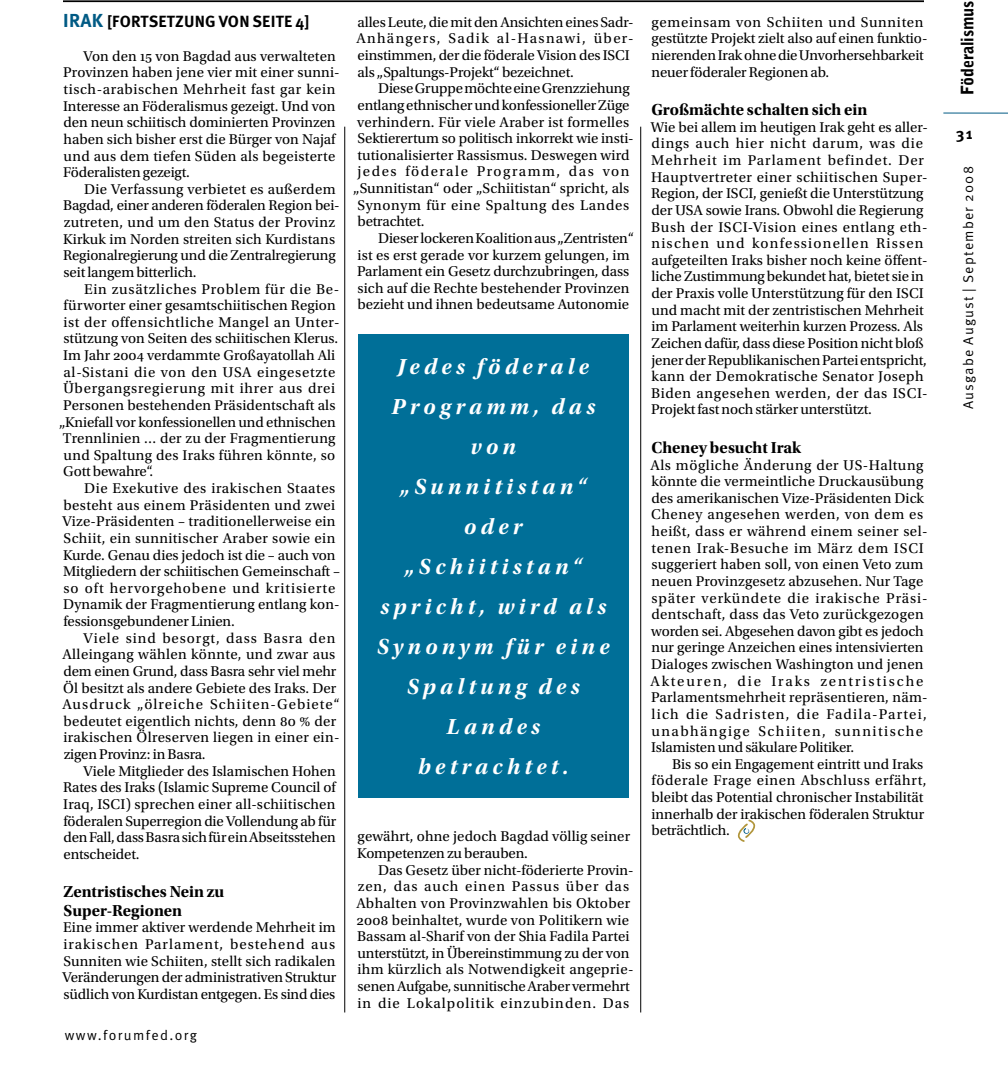
<style>
.page{position:relative;width:1008px;height:1077px;background:#fff}
.page>*{position:absolute;margin:0;border:0;box-sizing:border-box;transform-origin:0 0}
.t1{font:22.75px/40.1px "Utopia Std Bold Subh It";letter-spacing:.19em;color:#fff;text-align:center}
.t2{font:900 17.15px "Bell Gothic Std";letter-spacing:-.015em;color:#000;scale:.95 1}
.t3{font:16.62px/18.4px "Utopia Std Bold Subh";color:#000}
.t4{font:700 16.1px "Meta OT";letter-spacing:.015em;color:#000}
.t5{font:700 15.75px "Meta OT";color:#000}
.t6{font:14.88px/16.6px "Utopia Std";letter-spacing:.005em;color:#000}
.t7{font:14.88px "Utopia Std";letter-spacing:.025em;color:#000}
.t8{font:14.88px "Utopia Std";letter-spacing:.04em;color:#000}
.t9{font:14.88px "Utopia Std";letter-spacing:.05em;color:#000}
.t10{font:14.88px "Utopia Std";letter-spacing:.07em;color:#000}
.t11{font:14.88px "Utopia Std";letter-spacing:.045em;color:#000}
.t12{font:14.88px "Utopia Std";letter-spacing:.06em;color:#000}
.t13{font:14.88px "Utopia Std";letter-spacing:.035em;color:#000}
.t14{font:14.88px "Utopia Std";letter-spacing:.065em;color:#000}
.t15{font:14.88px "Utopia Std";letter-spacing:.1em;color:#000}
.t16{font:14px "Meta OT";letter-spacing:.09em;color:#000}
.s1{font-size:18.9px;color:#005a84}
</style>
<div class="page">
<svg style="left:737px;top:819px;width:19px;height:23px"></svg>
<hr style="left:63px;top:0;width:861px;height:2px;background:#000">
<hr style="left:344px;top:127px;width:1px;height:885px;background:#000">
<hr style="left:640px;top:127px;width:1px;height:885px;background:#000">
<hr style="left:943px;top:113px;width:65px;height:1px;background:#005a84">
<div style="left:358px;top:334px;width:271px;height:464px;background:#006f98"></div>
<p class="t4" style="left:63px;top:11px;width:248px"><span class="s1">IRAK</span> [FORTSETZUNG VON SEITE 4]</p>
<p class="t6" style="left:63px;top:48px;width:278px;text-indent:20px">Von den 15 von Bagdad aus verwalteten Provinzen haben jene vier mit einer sunni&shy;tisch-arabischen Mehrheit fast gar kein Interesse an Föderalismus gezeigt. Und von den neun schiitisch dominierten Provinzen haben sich bisher erst die Bürger von Najaf und aus dem tiefen Süden als begeisterte Föderalisten gezeigt.</p>
<p class="t6" style="left:63px;top:181px;width:278px;text-indent:21px">Die Verfassung verbietet es außerdem Bagdad, einer anderen föderalen Region bei&shy;zutreten, und um den Status der Provinz Kirkuk im Norden streiten sich Kurdistans Regionalregierung und die Zentralregierung seit langem bitterlich.</p>
<p class="t9" style="left:84px;top:281px;width:257px">Ein zusätzliches Problem für die Be-</p>
<p class="t6" style="left:64px;top:297px;width:274px">fürworter einer gesamtschiitischen Region</p>
<p class="t8" style="left:64px;top:314px;width:278px">ist der offensichtliche Mangel an Unter-</p>
<p class="t6" style="left:64px;top:331px;width:276px">stützung von Seiten des schiitischen Klerus.</p>
<p class="t6" style="left:63px;top:347px;width:274px">Im Jahr 2004 verdammte Großayatollah Ali</p>
<p class="t11" style="left:64px;top:364px;width:273px">al-Sistani die von den USA eingesetzte</p>
<p class="t9" style="left:63px;top:380px;width:273px">Übergangsregierung mit ihrer aus drei</p>
<p class="t6" style="left:63px;top:397px;width:274px">Personen bestehenden Präsidentschaft als</p>
<p class="t6" style="left:59px;top:414px;width:278px">„Kniefall vor konfessionellen und ethnischen</p>
<p class="t6" style="left:63px;top:430px;width:274px">Trennlinien … der zu der Fragmentierung</p>
<p class="t6" style="left:64px;top:447px;width:273px">und Spaltung des Iraks führen könnte, so</p>
<p class="t6" style="left:63px;top:464px;width:92px">Gott bewahre“.</p>
<p class="t13" style="left:84px;top:480px;width:253px">Die Exekutive des irakischen Staates</p>
<p class="t7" style="left:63px;top:497px;width:273px">besteht aus einem Präsidenten und zwei</p>
<p class="t6" style="left:63px;top:513px;width:274px">Vize-Präsidenten – traditionellerweise ein</p>
<p class="t7" style="left:64px;top:530px;width:273px">Schiit, ein sunnitischer Araber sowie ein</p>
<p class="t6" style="left:63px;top:547px;width:274px">Kurde. Genau dies jedoch ist die – auch von</p>
<p class="t6" style="left:63px;top:563px;width:278px">Mitgliedern der schiitischen Gemeinschaft –</p>
<p class="t12" style="left:64px;top:580px;width:273px">so oft hervorgehobene und kritisierte</p>
<p class="t6" style="left:63px;top:597px;width:278px">Dynamik der Fragmentierung entlang kon-</p>
<p class="t6" style="left:64px;top:613px;width:173px">fessionsgebundener Linien.</p>
<p class="t14" style="left:84px;top:630px;width:253px">Viele sind besorgt, dass Basra den</p>
<p class="t7" style="left:62px;top:646px;width:275px">Alleingang wählen könnte, und zwar aus</p>
<p class="t6" style="left:63px;top:663px;width:274px">dem einen Grund, dass Basra sehr viel mehr</p>
<p class="t6" style="left:63px;top:680px;width:275px">Öl besitzt als andere Gebiete des Iraks. Der</p>
<p class="t10" style="left:62px;top:696px;width:279px">Ausdruck „ölreiche Schiiten-Gebiete“</p>
<p class="t6" style="left:63px;top:713px;width:274px">bedeutet eigentlich nichts, denn 80 % der</p>
<p class="t6" style="left:64px;top:730px;width:278px">irakischen Ölreserven liegen in einer ein-</p>
<p class="t6" style="left:64px;top:746px;width:144px">zigen Provinz: in Basra.</p>
<p class="t6" style="left:84px;top:763px;width:254px">Viele Mitglieder des Islamischen Hohen</p>
<p class="t6" style="left:63px;top:779px;width:274px">Rates des Iraks (Islamic Supreme Council of</p>
<p class="t6" style="left:63px;top:796px;width:274px">Iraq, ISCI) sprechen einer all-schiitischen</p>
<p class="t6" style="left:64px;top:813px;width:274px">föderalen Superregion die Vollendung ab für</p>
<p class="t6" style="left:63px;top:829px;width:274px">den Fall, dass Basra sich für ein Abseitsstehen</p>
<p class="t6" style="left:64px;top:846px;width:77px">entscheidet.</p>
<p class="t3" style="left:63px;top:883px;width:162px">Zentristisches Nein zu<br>Super-Regionen</p>
<p class="t6" style="left:63px;top:919px;width:275px;text-align:justify">Eine immer aktiver werdende Mehrheit im irakischen Parlament, bestehend aus Sunniten wie Schiiten, stellt sich radikalen Veränderungen der administrativen Struktur südlich von Kurdistan entgegen. Es sind dies</p>
<p class="t16" style="left:65px;top:1027px;width:134px">www.forumfed.org</p>
<p class="t6" style="left:356px;top:14px;width:279px">alles Leute, die mit den Ansichten eines Sadr-Anhängers, Sadik al-Hasnawi, über&shy;einstimmen, der die föderale Vision des ISCI als „Spaltungs-Projekt“ bezeichnet.</p>
<p class="t6" style="left:378px;top:80px;width:253px">Diese Gruppe möchte eine Grenzziehung</p>
<p class="t6" style="left:358px;top:97px;width:273px">entlang ethnischer und konfessioneller Züge</p>
<p class="t6" style="left:357px;top:114px;width:274px">verhindern. Für viele Araber ist formelles</p>
<p class="t6" style="left:358px;top:130px;width:278px">Sektierertum so politisch inkorrekt wie insti-</p>
<p class="t6" style="left:358px;top:147px;width:274px">tutionalisierter Rassismus. Deswegen wird</p>
<p class="t15" style="left:357px;top:164px;width:274px">jedes föderale Programm, das von</p>
<p class="t6" style="left:353px;top:180px;width:278px">„Sunnitistan“ oder „Schiitistan“ spricht, als</p>
<p class="t8" style="left:358px;top:197px;width:273px">Synonym für eine Spaltung des Landes</p>
<p class="t6" style="left:357px;top:213px;width:69px">betrachtet.</p>
<p class="t6" style="left:378px;top:230px;width:257px">Dieser lockeren Koalition aus „Zentristen“</p>
<p class="t6" style="left:358px;top:247px;width:274px">ist es erst gerade vor kurzem gelungen, im</p>
<p class="t6" style="left:357px;top:263px;width:274px">Parlament ein Gesetz durchzubringen, dass</p>
<p class="t6" style="left:358px;top:280px;width:273px">sich auf die Rechte bestehender Provinzen</p>
<p class="t6" style="left:357px;top:297px;width:273px">bezieht und ihnen bedeutsame Autonomie</p>
<h1 class="t1" style="left:377px;top:347px;width:234px">Jedes föderale<br>Programm, das von „Sunnitistan“ oder „Schiitistan“ spricht, wird als<br>Synonym für eine<br>Spaltung des<br>Landes betrachtet.</h1>
<p class="t6" style="left:357px;top:829px;width:274px">gewährt, ohne jedoch Bagdad völlig seiner<br>Kompetenzen zu berauben.</p>
<p class="t6" style="left:356px;top:862px;width:279px;text-indent:22px">Das Gesetz über nicht-föderierte Provin&shy;zen, das auch einen Passus über das Abhalten von Provinzwahlen bis Oktober 2008 beinhaltet, wurde von Politikern wie Bassam al-Sharif von der Shia Fadila Partei unterstützt, in Übereinstimmung zu der von ihm kürzlich als Notwendigkeit angeprie&shy;senen Aufgabe, sunnitische Araber vermehrt in die Lokalpolitik einzubinden. Das</p>
<p class="t6" style="left:652px;top:14px;width:278px">gemeinsam von Schiiten und Sunniten gestützte Projekt zielt also auf einen funktio&shy;nierenden Irak ohne die Unvorhersehbarkeit neuer föderaler Regionen ab.</p>
<p class="t3" style="left:651px;top:101px;width:217px">Großmächte schalten sich ein</p>
<p class="t6" style="left:651px;top:119px;width:279px">Wie bei allem im heutigen Irak geht es aller&shy;dings auch hier nicht darum, was die Mehrheit im Parlament befindet. Der Hauptvertreter einer schiitischen Super-Region, der ISCI, genießt die Unterstützung der USA sowie Irans. Obwohl die Regierung Bush der ISCI-Vision eines entlang eth&shy;nischen und konfessionellen Rissen aufgeteilten Iraks bisher noch keine öffent&shy;liche Zustimmung bekundet hat, bietet sie in der Praxis volle Unterstützung für den ISCI und macht mit der zentristischen Mehrheit im Parlament weiterhin kurzen Prozess. Als Zeichen dafür, dass diese Position nicht bloß jener der Republikanischen Partei entspricht, kann der Demokratische Senator Joseph Biden angesehen werden, der das ISCI-Projekt fast noch stärker unterstützt.</p>
<p class="t3" style="left:651px;top:438px;width:151px">Cheney besucht Irak</p>
<p class="t6" style="left:650px;top:457px;width:279px">Als mögliche Änderung der US-Haltung könnte die vermeintliche Druckausübung des amerikanischen Vize-Präsidenten Dick Cheney angesehen werden, von dem es heißt, dass er während einem seiner sel&shy;tenen Irak-Besuche im März dem ISCI suggeriert haben soll, von einen Veto zum neuen Provinzgesetz abzusehen. Nur Tage später verkündete die irakische Präsi&shy;dentschaft, dass das Veto zurückgezogen worden sei. Abgesehen davon gibt es jedoch nur geringe Anzeichen eines intensivierten Dialoges zwischen Washington und jenen Akteuren, die Iraks zentristische Parlamentsmehrheit repräsentieren, näm&shy;lich die Sadristen, die Fadila-Partei, unabhängige Schiiten, sunnitische Islamisten und säkulare Politiker.</p>
<p class="t6" style="left:651px;top:756px;width:277px;text-indent:21px">Bis so ein Engagement eintritt und Iraks föderale Frage einen Abschluss erfährt, bleibt das Potential chronischer Instabilität innerhalb der irakischen föderalen Struktur beträchtlich.</p>
<p class="t2" style="left:957px;top:95px;width:101px;rotate:-90deg">Föderalismus</p>
<p class="t5" style="left:956px;top:124px;width:19px">31</p>
<p class="t16" style="left:960px;top:409px;width:245px;rotate:-90deg">Ausgabe August | September 2008</p>
</div>
